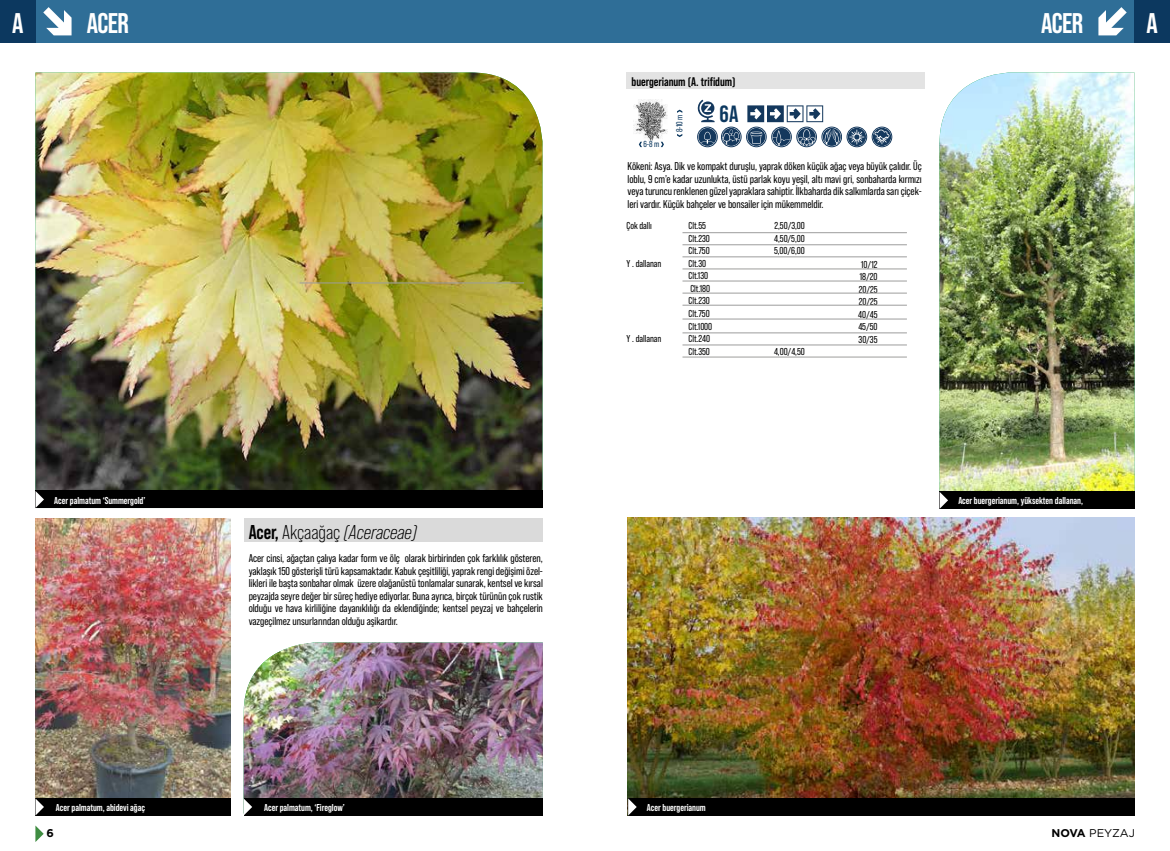
<style>
.page{position:relative;width:1170px;height:851px;background:#fff}
.page>*{position:absolute;margin:0;border:0;box-sizing:border-box;transform-origin:0 0}
.t1{font:700 28.38px "Bebas Neue Pro";letter-spacing:-.02em;color:#fff}
.t2{font:700 23.5px "Bebas Neue Pro";color:#0c385f}
.t3{font:italic 20px "Bebas Neue Pro";letter-spacing:-.005em;color:#000}
.t4{font:700 12.5px "Bebas Neue Pro";letter-spacing:-.005em;color:#000}
.t5{font:11.25px/12.5px "Bebas Neue Pro";letter-spacing:-.005em;color:#000;text-align:justify}
.t6{font:11.25px "Gotham";color:#000}
.t7{font:700 11.25px "Gotham";color:#000}
.t8{font:10px/12.5px "Bebas Neue Pro";letter-spacing:-.005em;color:#000;text-align:justify}
.t9{font:700 10px "Bebas Neue Pro";letter-spacing:-.005em;color:#fff}
.t10{font:700 8.75px "Breuer Condensed";color:#000}
.t11{font:8.75px "Bebas Neue Pro";color:#0c385f}
.s1{font-weight:700;font-style:normal}
.s2{font-style:normal}
.s3{font-weight:700}
</style>
<div class="page">
<div style="left:0;top:0;width:585px;height:43px;background:#2f6e97"></div>
<div style="left:0;top:0;width:35px;height:43px;background:#0c385f"></div>
<svg style="left:43px;top:7px;width:29px;height:28px"></svg>
<svg style="left:698px;top:128px;width:18px;height:18px"></svg>
<div style="left:697px;top:127px;width:20px;height:20px;border:1px solid #14385d;border-radius:50%"></div>
<svg style="left:697px;top:100px;width:17px;height:22px"></svg>
<svg style="left:747px;top:105px;width:76px;height:17px"></svg>
<svg style="left:797px;top:128px;width:18px;height:18px"></svg>
<div style="left:796px;top:127px;width:20px;height:20px;border:1px solid #14385d;border-radius:50%"></div>
<svg style="left:822px;top:128px;width:18px;height:18px"></svg>
<div style="left:821px;top:127px;width:20px;height:20px;border:1px solid #14385d;border-radius:50%"></div>
<svg style="left:847px;top:128px;width:18px;height:18px"></svg>
<div style="left:846px;top:127px;width:21px;height:20px;border:1px solid #14385d;border-radius:50%"></div>
<svg style="left:849px;top:130px;width:15px;height:14px"></svg>
<svg style="left:872px;top:128px;width:19px;height:18px"></svg>
<svg style="left:874px;top:130px;width:15px;height:14px"></svg>
<div style="left:871px;top:127px;width:21px;height:20px;border:1px solid #14385d;border-radius:50%"></div>
<svg style="left:772px;top:128px;width:18px;height:18px"></svg>
<div style="left:771px;top:127px;width:20px;height:20px;border:1px solid #14385d;border-radius:50%"></div>
<svg style="left:722px;top:128px;width:18px;height:18px"></svg>
<div style="left:721px;top:127px;width:20px;height:20px;border:1px solid #14385d;border-radius:50%"></div>
<svg style="left:747px;top:128px;width:18px;height:18px"></svg>
<svg style="left:750px;top:131px;width:12px;height:13px"></svg>
<div style="left:746px;top:127px;width:20px;height:20px;border:1px solid #14385d;border-radius:50%"></div>
<div style="left:626px;top:72px;width:299px;height:17px;background:#e3e3e3"></div>
<hr style="left:682px;top:232px;width:224px;height:1px;background:#9d9d9c">
<hr style="left:682px;top:332px;width:224px;height:1px;background:#9d9d9c">
<hr style="left:682px;top:244px;width:224px;height:1px;background:#9d9d9c">
<hr style="left:682px;top:345px;width:224px;height:1px;background:#9d9d9c">
<hr style="left:682px;top:256px;width:224px;height:1px;background:#9d9d9c">
<hr style="left:682px;top:357px;width:224px;height:1px;background:#9d9d9c">
<hr style="left:682px;top:269px;width:224px;height:1px;background:#9d9d9c">
<hr style="left:682px;top:281px;width:224px;height:1px;background:#9d9d9c">
<hr style="left:682px;top:293px;width:224px;height:1px;background:#9d9d9c">
<hr style="left:682px;top:305px;width:224px;height:1px;background:#9d9d9c">
<hr style="left:682px;top:319px;width:224px;height:1px;background:#9d9d9c">
<img style="left:35px;top:518px;width:195px;height:280px">
<img style="left:627px;top:517px;width:507px;height:298px">
<div style="left:628px;top:798px;width:506px;height:17px;background:#000"></div>
<div style="left:585px;top:0;width:584px;height:43px;background:#2f6e97"></div>
<div style="left:1134px;top:0;width:35px;height:43px;background:#0c385f"></div>
<svg style="left:628px;top:798px;width:8px;height:17px"></svg>
<svg style="left:1098px;top:7px;width:28px;height:28px"></svg>
<div style="left:244px;top:518px;width:298px;height:24px;background:#dadada"></div>
<img style="left:35px;top:72px;width:507px;height:419px">
<div style="left:35px;top:798px;width:195px;height:17px;background:#000"></div>
<div style="left:35px;top:491px;width:508px;height:17px;background:#000"></div>
<svg style="left:35px;top:491px;width:9px;height:17px"></svg>
<svg style="left:35px;top:798px;width:9px;height:17px"></svg>
<hr style="left:299px;top:283px;width:225px;height:1px;background:#9d9d9c">
<img style="left:939px;top:72px;width:195px;height:419px">
<img style="left:244px;top:642px;width:299px;height:171px">
<div style="left:244px;top:798px;width:298px;height:17px;background:#000"></div>
<div style="left:939px;top:491px;width:195px;height:18px;background:#000"></div>
<svg style="left:244px;top:799px;width:8px;height:16px"></svg>
<svg style="left:939px;top:492px;width:9px;height:17px"></svg>
<img style="left:634px;top:100px;width:34px;height:40px">
<svg style="left:638px;top:142px;width:4px;height:5px"></svg>
<svg style="left:661px;top:142px;width:3px;height:5px"></svg>
<svg style="left:677px;top:134px;width:5px;height:3px"></svg>
<svg style="left:677px;top:110px;width:5px;height:3px"></svg>
<svg style="left:35px;top:825px;width:9px;height:16px"></svg>
<h1 class="t1" style="left:12px;top:7px;width:13px">A</h1>
<h1 class="t1" style="left:87px;top:7px;width:44px">ACER</h1>
<p class="t9" style="left:54px;top:494px;width:93px">Acer palmatum ‘Summergold’</p>
<h3 class="t3" style="left:249px;top:520px;width:170px"><span class="s1">Acer,</span> <span class="s2">Akçaağaç</span> (Aceraceae)</h3>
<p class="t5" style="left:249px;top:551px;width:296px">Acer cinsi, ağaçtan çalıya kadar form ve ölç olarak birbirinden çok farklılık gösteren, yaklaşık 150 gösterişli türü kapsamaktadır. Kabuk çeşitliliği, yaprak rengi değişimi özel&shy;likleri ile başta sonbahar olmak üzere olağanüstü tonlamalar sunarak, kentsel ve kırsal peyzajda seyre değer bir süreç hediye ediyorlar. Buna ayrıca, birçok türünün çok rustik olduğu ve hava kirliliğine dayanıklılığı da eklendiğinde; kentsel peyzaj ve bahçelerin vazgeçilmez unsurlarından olduğu aşikardır.</p>
<p class="t4" style="left:631px;top:74px;width:105px">buergerianum (A. trifidum)</p>
<p class="t11" style="left:643px;top:139px;width:17px">6-8 m</p>
<p class="t11" style="left:674px;top:132px;width:20px;rotate:-90deg">8-10 m</p>
<h2 class="t2" style="left:719px;top:101px;width:21px">6 A</h2>
<p class="t5" style="left:627px;top:160px;width:296px">Kökeni: Asya. Dik ve kompakt duruşlu, yaprak döken küçük ağaç veya büyük çalıdır. Üç loblu, 9 cm’e kadar uzunlukta, üstü parlak koyu yeşil, altı mavi gri, sonbaharda kırmızı veya turuncu renklenen güzel yapraklara sahiptir. İlkbaharda dik salkımlarda sarı çiçek&shy;leri vardır. Küçük bahçeler ve bonsailer için mükemmeldir.</p>
<p class="t8" style="left:626px;top:220px;width:27px">Çok dallı</p>
<p class="t8" style="left:626px;top:257px;width:36px">Y . dallanan</p>
<p class="t8" style="left:688px;top:220px;width:25px;text-align:left">Clt.55<br>Clt.230<br>Clt.750<br>Clt.30<br>Clt.130<br>Clt.180<br>Clt.230<br>Clt.750<br>Clt.1000<br>Clt.240<br>Clt.350</p>
<p class="t8" style="left:774px;top:220px;width:32px">2,50/3,00<br>4,50/5,00<br>5,00/6,00</p>
<p class="t8" style="left:858px;top:258px;width:21px">10/12<br>18/20<br>20/25<br>20/25<br>40/45<br>45/50<br>30/35</p>
<p class="t8" style="left:626px;top:332px;width:36px">Y . dallanan</p>
<p class="t8" style="left:774px;top:345px;width:32px">4,00/4,50</p>
<h1 class="t1" style="left:1040px;top:7px;width:44px">ACER</h1>
<h1 class="t1" style="left:1146px;top:7px;width:13px">A</h1>
<p class="t9" style="left:958px;top:495px;width:126px">Acer buergerianum, yüksekten dallanan,</p>
<p class="t9" style="left:56px;top:801px;width:91px">Acer palmatum, abidevi ağaç</p>
<p class="t9" style="left:264px;top:801px;width:82px">Acer palmatum, ‘Fireglow’</p>
<p class="t9" style="left:647px;top:801px;width:60px">Acer buergerianum</p>
<p class="t7" style="left:47px;top:825px;width:9px">6</p>
<p class="t6" style="left:1051px;top:825px;width:85px"><span class="s3">NOVA</span> PEYZAJ</p>
<p class="t10" style="left:1038px;top:828px;width:81px">www.onurpeyzaj.com 59</p>
</div>
